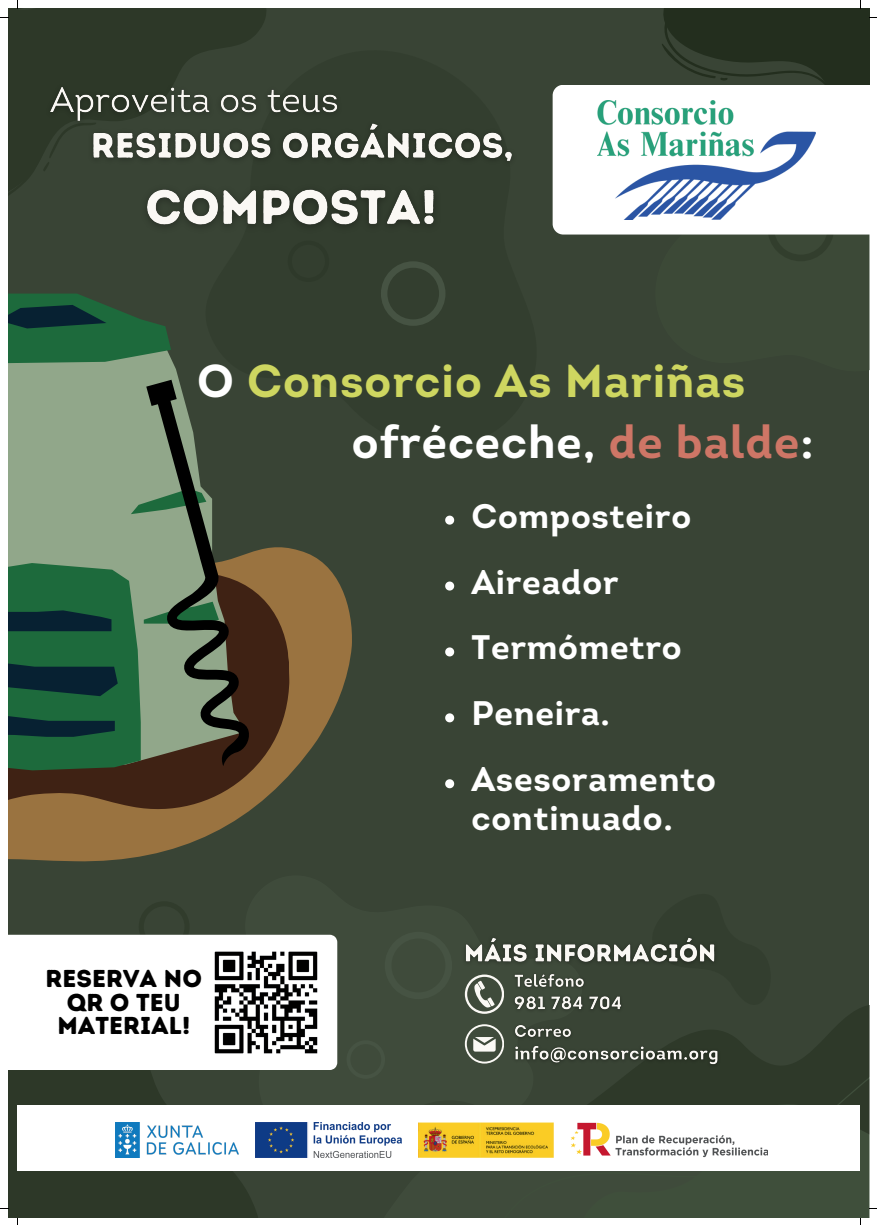
<style>
.page{position:relative;width:877px;height:1225px;background:#fff}
.page>*{position:absolute;margin:0;border:0;box-sizing:border-box;transform-origin:0 0}
.t1{font:700 46px/60.5px "Intro";letter-spacing:.02em;color:#ced660}
.t2{font:700 34px/65.9px "Intro";letter-spacing:.02em;color:#fff}
.t3{font:24.4px/23.8px "Intro Rust Base";color:#000;text-align:center}
.s1{color:#fff}
.s2{color:#ce7666}
</style>
<div class="page">
<div style="left:8px;top:8px;width:861px;height:1209px;background:#394435"></div>
<svg style="left:381px;top:262px;width:64px;height:64px"></svg>
<svg style="left:288px;top:243px;width:41px;height:39px"></svg>
<svg style="left:8px;top:8px;width:250px;height:187px;fill:#2d3828"></svg>
<svg style="left:224px;top:8px;width:27px;height:21px"></svg>
<svg style="left:43px;top:132px;width:53px;height:40px"></svg>
<svg style="left:631px;top:1006px;width:237px;height:66px"></svg>
<svg style="left:496px;top:1072px;width:372px;height:112px;fill:#2e3929"></svg>
<svg style="left:271px;top:940px;width:311px;height:164px"></svg>
<svg style="left:346px;top:1040px;width:39px;height:38px"></svg>
<svg style="left:384px;top:932px;width:68px;height:67px"></svg>
<svg style="left:8px;top:549px;width:344px;height:313px;fill:#9a7340"></svg>
<svg style="left:8px;top:547px;width:285px;height:282px;background:#6d4e2d"></svg>
<svg style="left:8px;top:293px;width:211px;height:477px"></svg>
<svg style="left:8px;top:305px;width:110px;height:431px;background:#4e795e"></svg>
<svg style="left:99px;top:377px;width:175px;height:389px"></svg>
<svg style="left:8px;top:1069px;width:263px;height:148px;fill:#2d3828"></svg>
<svg style="left:767px;top:234px;width:66px;height:1px"></svg>
<svg style="left:643px;top:1006px;width:147px;height:11px"></svg>
<div style="left:552px;top:85px;width:316px;height:149px;background:#fff"></div>
<svg style="left:464px;top:974px;width:40px;height:39px"></svg>
<img style="left:508px;top:990px;width:113px;height:26px">
<img style="left:509px;top:971px;width:80px;height:22px">
<svg style="left:464px;top:1024px;width:40px;height:39px"></svg>
<img style="left:508px;top:1039px;width:216px;height:32px">
<img style="left:509px;top:1019px;width:67px;height:24px">
<img style="left:458px;top:938px;width:258px;height:33px">
<div style="left:17px;top:1104px;width:842px;height:66px;background:#fff"></div>
<img style="left:418px;top:1122px;width:135px;height:35px">
<img style="left:255px;top:1122px;width:146px;height:35px">
<img style="left:597px;top:100px;width:217px;height:119px">
<div style="left:8px;top:934px;width:329px;height:135px;background:#fff"></div>
<img style="left:203px;top:939px;width:126px;height:126px">
<img style="left:41px;top:80px;width:297px;height:52px">
<img style="left:85px;top:115px;width:427px;height:56px">
<img style="left:132px;top:174px;width:305px;height:69px">
<svg style="left:445px;top:581px;width:9px;height:9px"></svg>
<svg style="left:445px;top:647px;width:9px;height:9px"></svg>
<svg style="left:445px;top:515px;width:9px;height:9px"></svg>
<svg style="left:445px;top:713px;width:9px;height:9px"></svg>
<svg style="left:445px;top:779px;width:9px;height:9px"></svg>
<img style="left:116px;top:1122px;width:122px;height:35px">
<img style="left:570px;top:1122px;width:8px;height:32px">
<svg style="left:639px;top:0;width:237px;height:125px"></svg>
<svg style="left:578px;top:1097px;width:298px;height:127px"></svg>
<h1 class="t1" style="left:352px;top:350px;width:463px;text-indent:-155px"><span class="s1">O</span> Consorcio As Mariñas <span class="s1">ofréceche,</span> <span class="s2">de balde</span><span class="s1">:</span></h1>
<p class="t2" style="left:471px;top:482px;width:221px">Composteiro</p>
<p class="t2" style="left:471px;top:548px;width:212px">Aireador<br>Termómetro</p>
<p class="t3" style="left:46px;top:966px;width:158px">RESERVA NO<br>QR O TEU<br>MATERIAL!</p>
<p class="t2" style="left:471px;top:680px;width:246px">Peneira.<br>Asesoramento</p>
<p class="t2" style="left:471px;top:785px;width:203px">continuado.</p>
</div>
